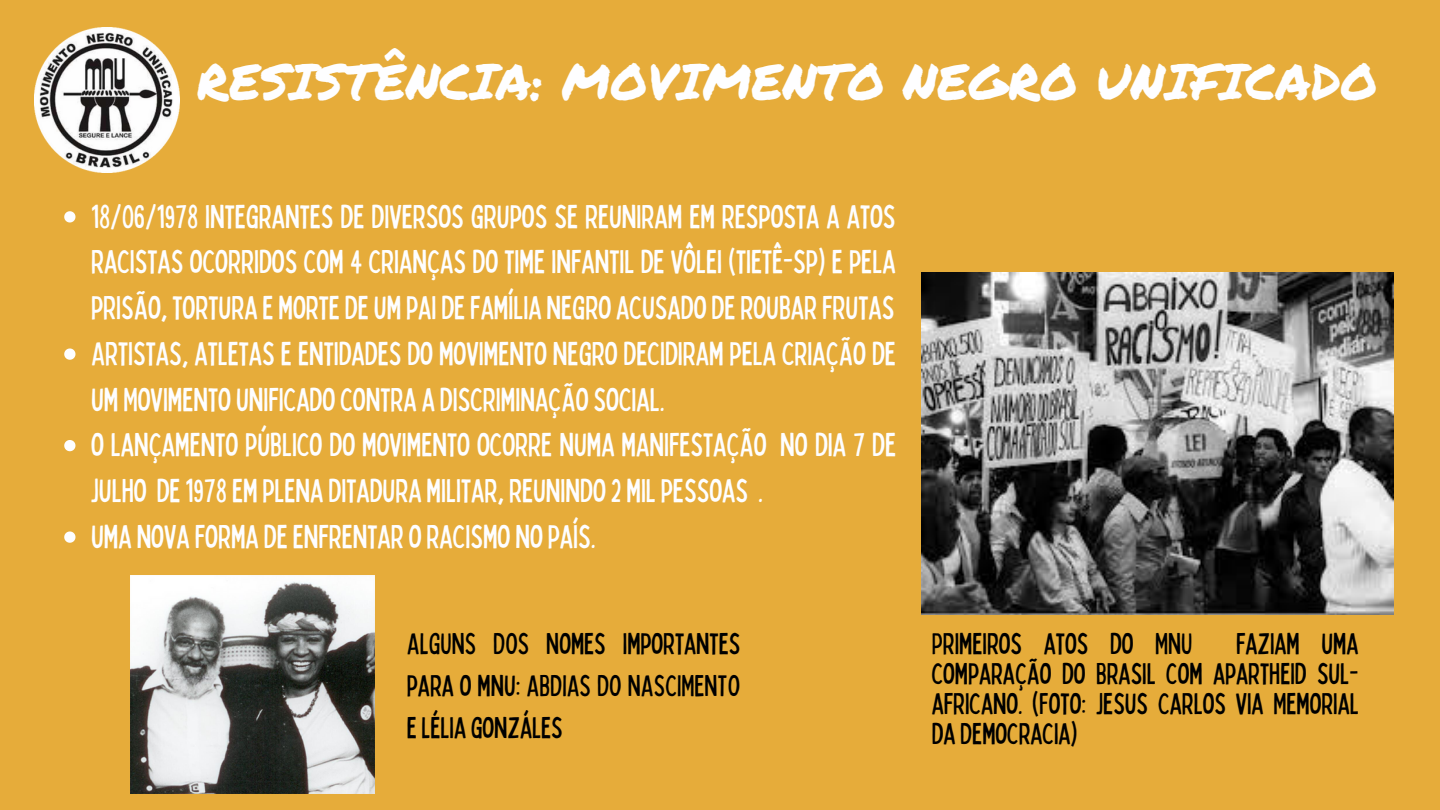
<style>
.page{position:relative;width:1440px;height:810px;background:#e6ac3a}
.page>*{position:absolute;margin:0;border:0;box-sizing:border-box;transform-origin:0 0}
.t1{font:50px "Permanent Marker";color:#fefeff}
.t2{font:condensed 33px/45.8px "Bobby Jones";color:#fefeff}
.t3{font:condensed 30px/30px "Bobby Jones";color:#000;text-align:justify}
</style>
<div class="page">
<img style="left:922px;top:273px;width:472px;height:341px">
<svg style="left:64px;top:211px;width:11px;height:11px"></svg>
<svg style="left:64px;top:348px;width:11px;height:12px"></svg>
<svg style="left:64px;top:440px;width:11px;height:11px"></svg>
<svg style="left:64px;top:531px;width:11px;height:12px"></svg>
<img style="left:130px;top:575px;width:244px;height:219px">
<img style="left:35px;top:28px;width:145px;height:144px">
<h1 class="t1" style="left:197px;top:45px;width:1182px">RESISTÊNCIA: MOVIMENTO NEGRO UNIFICADO</h1>
<p class="t2" style="left:91px;top:192px;width:807px">18/06/1978 INTEGRANTES DE DIVERSOS GRUPOS SE REUNIRAM EM RESPOSTA A ATOS RACISTAS OCORRIDOS COM 4 CRIANÇAS DO TIME INFANTIL DE VÔLEI (TIETÊ-SP) E PELA PRISÃO,TORTURA E MORTEDEUM PAIDEFAMÍLIA NEGRO ACUSADODEROUBARFRUTAS ARTISTAS, ATLETAS E ENTIDADES DO MOVIMENTO NEGRO DECIDIRAM PELA CRIAÇÃO DE UM MOVIMENTOUNIFICADOCONTRA A DISCRIMINAÇÃOSOCIAL.<br>O LANÇAMENTO PÚBLICO DO MOVIMENTO OCORRE NUMA MANIFESTAÇÃO NO DIA 7 DE JULHO DE1978EM PLENA DITADURA MILITAR,REUNINDO2 MILPESSOAS .<br>UMA NOVA FORMA DEENFRENTARORACISMO NOPAÍS.</p>
<p class="t3" style="left:407px;top:621px;width:335px;line-height:42px">ALGUNS DOS NOMES IMPORTANTES PARA O MNU: ABDIAS DO NASCIMENTO E LÉLIA GONZÁLES</p>
<p class="t3" style="left:932px;top:627px;width:262px">PRIMEIROS ATOS DO MNU</p>
<p class="t3" style="left:932px;top:627px;width:429px;text-indent:304px">FAZIAM UMA COMPARAÇÃO DO BRASIL COM APARTHEID SUL-AFRICANO. (FOTO: JESUS CARLOS VIA MEMORIAL DA DEMOCRACIA)</p>
</div>
